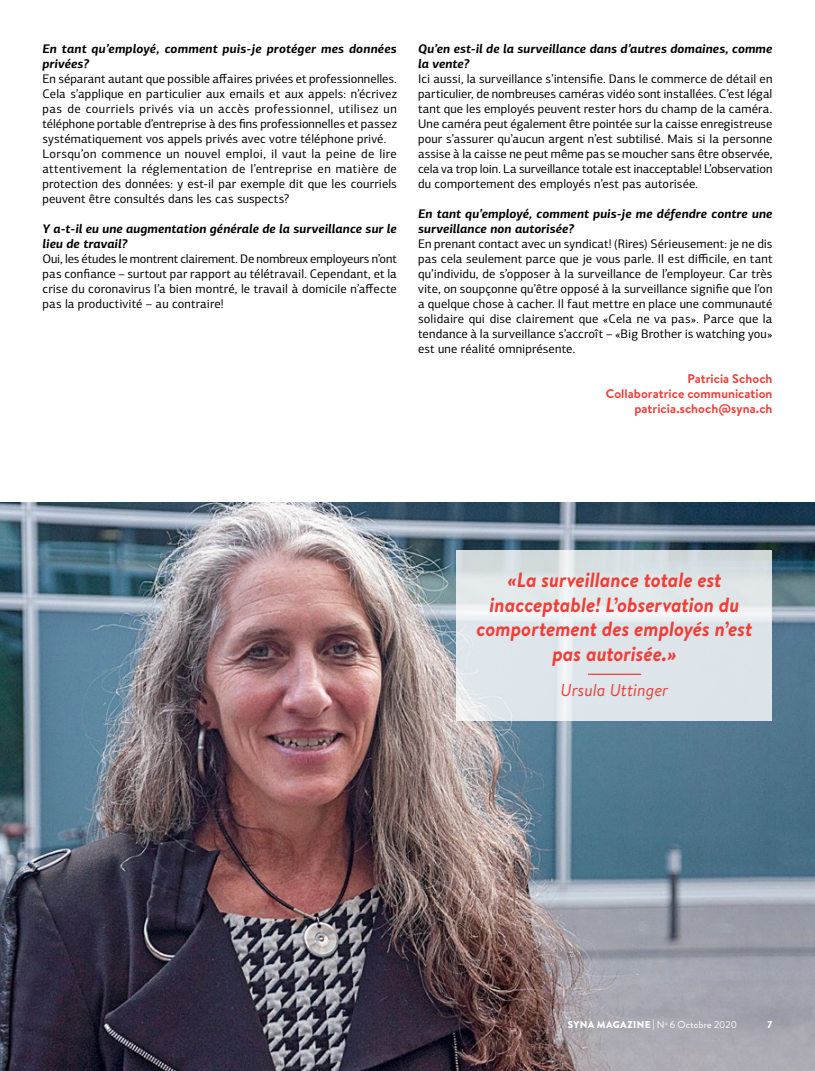
<style>
.page{position:relative;width:815px;height:1071px;background:#fff}
.page>*{position:absolute;margin:0;border:0;box-sizing:border-box;transform-origin:0 0}
.t1{font:italic 700 20.5px/24.6px "Brandon Text";color:#f13d37;text-align:center}
.t2{font:italic 17.12px "Brandon Text";letter-spacing:-.005em;color:#f13d37}
.t3{font:12.5px/15px "PF Centro Sans Pro";letter-spacing:.01em;color:#000;text-align:justify}
.t4{font:italic 700 12.5px/15px "PF Centro Sans Pro";letter-spacing:.01em;color:#000}
.t5{font:700 12.5px/15px "Brandon Text";letter-spacing:.005em;color:#f13d37;text-align:right}
.t6{font:900 10px "Brandon Grotesque";letter-spacing:.03em;color:#fff}
.s1{font-weight:400}
</style>
<div class="page">
<img style="left:0;top:503px;width:815px;height:567px">
<img style="left:0;top:502px;width:1px;height:81px">
<svg style="left:456px;top:549px;width:316px;height:171px;fill:#dee5ea"></svg>
<hr style="left:588px;top:673px;width:53px;height:1px;background:#f13d37">
<p class="t4" style="left:43px;top:41px;width:356px">En tant qu’employé, comment puis-je protéger mes données privées?</p>
<p class="t3" style="left:43px;top:71px;width:356px;text-align:left">En séparant autant que possible affaires privées et professionnelles.<br>Cela s’applique en particulier aux emails et aux appels: n’écrivez pas de courriels privés via un accès professionnel, utilisez un téléphone portable d’entreprise à des fins professionnelles et passez systématiquement vos appels privés avec votre téléphone privé.<br>Lorsqu’on commence un nouvel emploi, il vaut la peine de lire attentivement la réglementation de l’entreprise en matière de protection des données: y est-il par exemple dit que les courriels peuvent être consultés dans les cas suspects?</p>
<p class="t4" style="left:43px;top:221px;width:356px">Y a-t-il eu une augmentation générale de la surveillance sur le lieu de travail?</p>
<p class="t3" style="left:43px;top:251px;width:356px">Oui, les études le montrent clairement. De nombreux employeurs n’ont pas confiance – surtout par rapport au télétravail. Cependant, et la crise du coronavirus l’a bien montré, le travail à domicile n’affecte pas la productivité – au contraire!</p>
<p class="t4" style="left:418px;top:41px;width:356px">Qu’en est-il de la surveillance dans d’autres domaines, comme la vente?</p>
<p class="t3" style="left:418px;top:71px;width:356px">Ici aussi, la surveillance s’intensifie. Dans le commerce de détail en particulier, de nombreuses caméras vidéo sont installées. C’est légal tant que les employés peuvent rester hors du champ de la caméra.<br>Une caméra peut également être pointée sur la caisse enregistreuse pour s’assurer qu’aucun argent n’est subtilisé. Mais si la personne assise à la caisse ne peut même pas se moucher sans être observée, cela va trop loin. La surveillance totale est inacceptable! L’observation du comportement des employés n’est pas autorisée.</p>
<p class="t4" style="left:418px;top:206px;width:356px">En tant qu’employé, comment puis-je me défendre contre une surveillance non autorisée?</p>
<p class="t3" style="left:418px;top:236px;width:356px">En prenant contact avec un syndicat! (Rires) Sérieusement: je ne dis pas cela seulement parce que je vous parle. Il est difficile, en tant qu’individu, de s’opposer à la surveillance de l’employeur. Car très vite, on soupçonne qu’être opposé à la surveillance signifie que l’on a quelque chose à cacher. Il faut mettre en place une communauté solidaire qui dise clairement que «Cela ne va pas». Parce que la tendance à la surveillance s’accroît – «Big Brother is watching you» est une réalité omniprésente.</p>
<p class="t5" style="left:606px;top:370px;width:168px">Patricia Schoch<br>Collaboratrice communication patricia.schoch@syna.ch</p>
<h1 class="t1" style="left:477px;top:567px;width:277px">«La surveillance totale est inacceptable! L’observation du comportement des employés n’est pas autorisée.»</h1>
<h2 class="t2" style="left:561px;top:678px;width:109px">Ursula Uttinger</h2>
<p class="t6" style="left:568px;top:1017px;width:171px">SYNA MAGAZINE | <span class="s1">N</span><sup>o</sup> <span class="s1">6 Octobre 2020</span></p>
<p class="t6" style="left:768px;top:1017px;width:6px">7</p>
</div>
